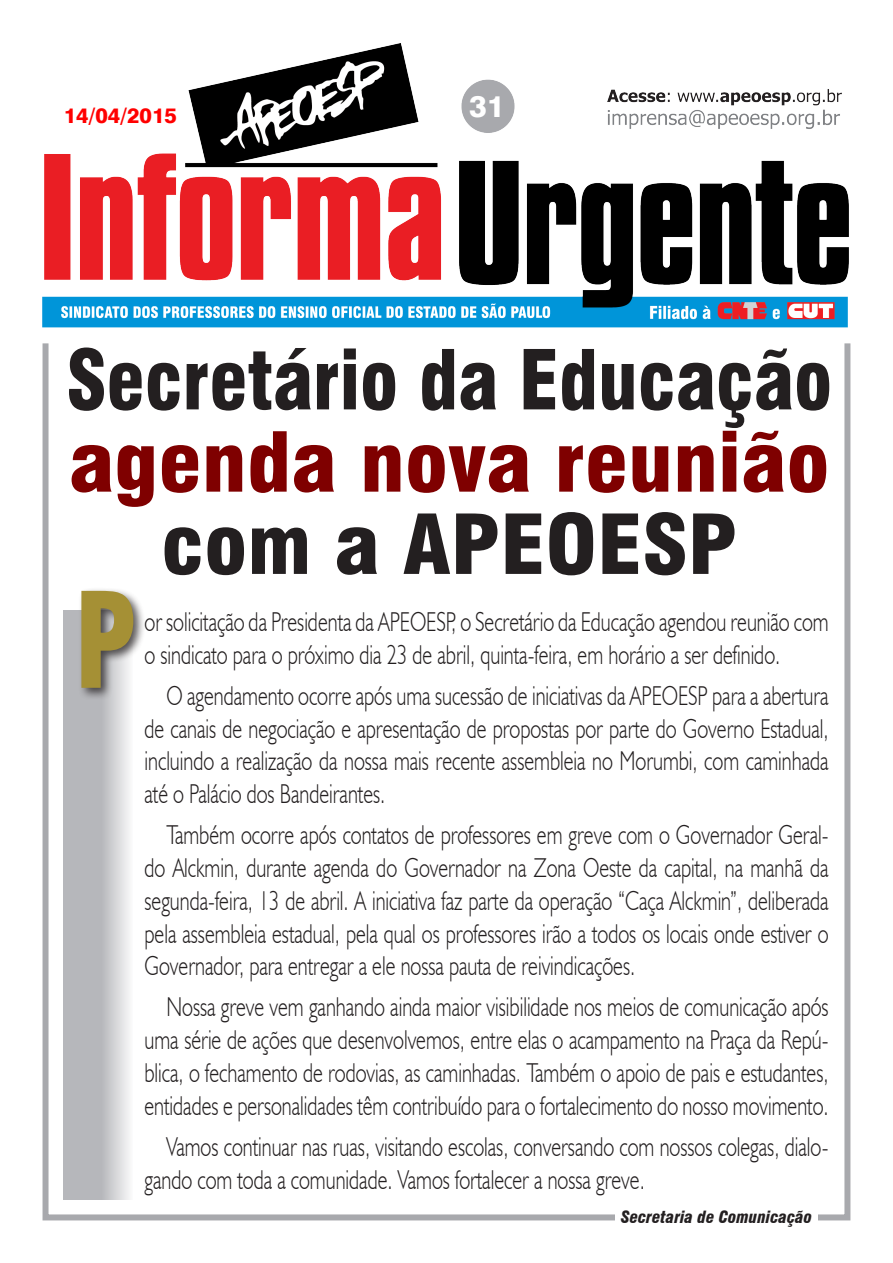
<style>
.page{position:relative;width:893px;height:1263px;background:#fff}
.page>*{position:absolute;margin:0;border:0;box-sizing:border-box;transform-origin:0 0}
.Título{font:900 condensed 128.85px "Swiss 721 BT";color:#a59035;scale:.85 1}
.Título-2{font:900 condensed 80.4px/82.2px "Swiss 721 BT";color:#231f20;text-align:center;scale:.96 1}
.t1{font:800 30px "Swiss 721 BT";color:#fff}
.Corpo_do_texto{font:300 27.3px/32.7px "Humanist 521 BT";color:#231f20;text-align:justify;scale:.75 1}
.t2{font:800 21px "Swiss 721 BT";color:#f00}
.t3{font:italic 900 condensed 16.5px "Swiss 721 BT";color:#231f20}
.s1{color:#7f0000}
</style>
<div class="page">
<div style="left:43px;top:340px;width:807px;height:880px;border:6px solid #a8a9ad"></div>
<img style="left:43px;top:43px;width:806px;height:285px">
<div style="left:615px;top:1209px;width:203px;height:18px;background:#fff"></div>
<svg style="left:64px;top:610px;width:66px;height:589px;background:#c2c3c6"></svg>
<div style="left:78px;top:587px;width:68px;height:113px;background:#231f20;opacity:.75"></div>
<p class="t2" style="left:64px;top:103px;width:115px">14/04/2015</p>
<p class="t1" style="left:469px;top:89px;width:37px">31</p>
<p class="Título-2" style="left:66px;top:339px;width:799px">Secretário da Educação <span class="s1">agenda nova reunião </span>com a APEOESP</p>
<p class="Corpo_do_texto" style="left:145px;top:605px;width:914px">or solicitação da Presidenta da APEOESP, o Secretário da Educação agendou reunião com o sindicato para o próximo dia 23 de abril, quinta-feira, em horário a ser definido.</p>
<p class="Corpo_do_texto" style="left:145px;top:679px;width:914px;text-indent:22px">O agendamento ocorre após uma sucessão de iniciativas da APEOESP para a abertura de canais de negociação e apresentação de propostas por parte do Governo Estadual, incluindo a realização da nossa mais recente assembleia no Morumbi, com caminhada até o Palácio dos Bandeirantes.</p>
<p class="Corpo_do_texto" style="left:145px;top:818px;width:914px;text-indent:22px">Também ocorre após contatos de professores em greve com o Governador Geral&shy;do Alckmin, durante agenda do Governador na Zona Oeste da capital, na manhã da segunda-feira, 13 de abril. A iniciativa faz parte da operação “Caça Alckmin”, deliberada pela assembleia estadual, pela qual os professores irão a todos os locais onde estiver o Governador, para entregar a ele nossa pauta de reivindicações.</p>
<p class="Corpo_do_texto" style="left:145px;top:990px;width:914px;text-indent:22px">Nossa greve vem ganhando ainda maior visibilidade nos meios de comunicação após uma série de ações que desenvolvemos, entre elas o acampamento na Praça da Repú&shy;blica, o fechamento de rodovias, as caminhadas. Também o apoio de pais e estudantes, entidades e personalidades têm contribuído para o fortalecimento do nosso movimento.</p>
<p class="Corpo_do_texto" style="left:145px;top:1130px;width:914px;text-indent:22px">Vamos continuar nas ruas, visitando escolas, conversando com nossos colegas, dialo&shy;gando com toda a comunidade. Vamos fortalecer a nossa greve.</p>
<p class="Título" style="left:75px;top:564px;width:75px">P</p>
<p class="t3" style="left:621px;top:1207px;width:192px">Secretaria de Comunicação</p>
</div>
